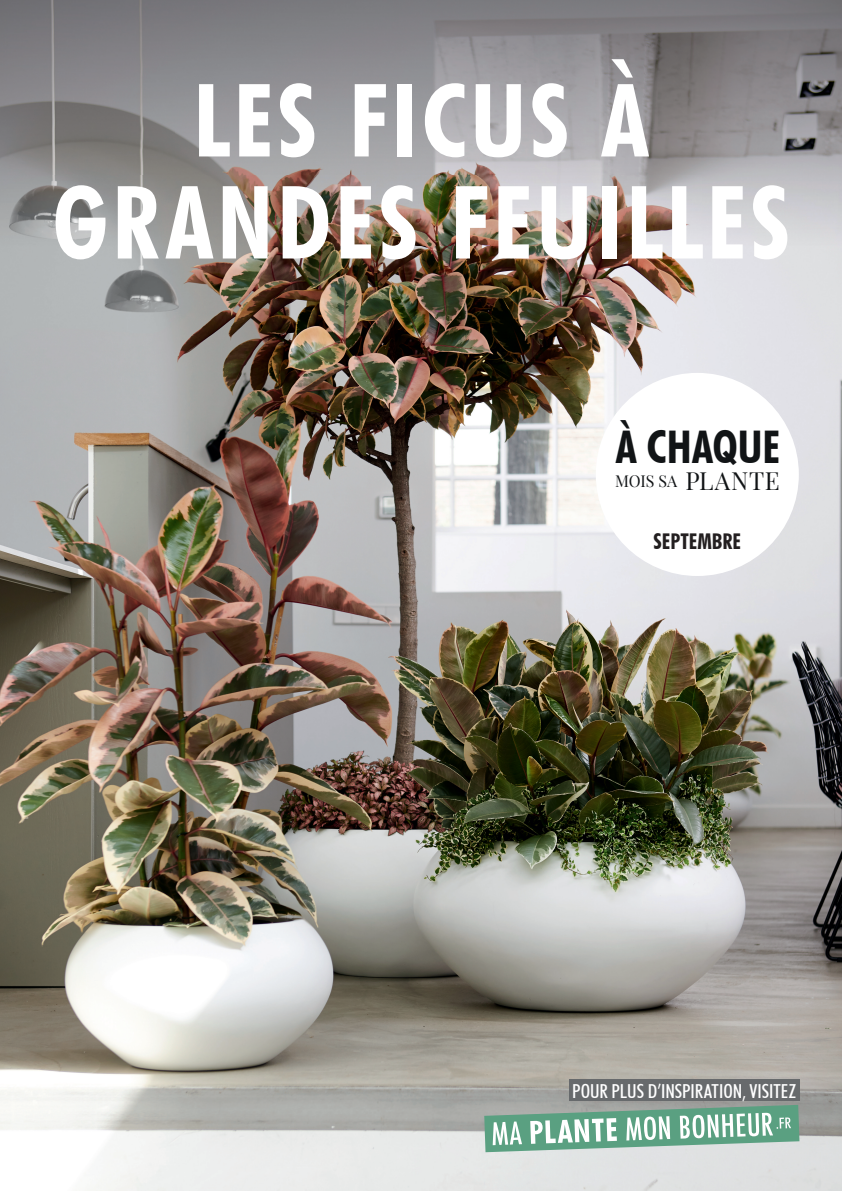
<style>
.page{position:relative;width:842px;height:1191px;background:#fff}
.page>*{position:absolute;margin:0;border:0;box-sizing:border-box;transform-origin:0 0}
.t1{font:700 condensed 101.4px/102px "Futura BT";letter-spacing:.035em;color:#fff;text-align:center}
.t2{font:700 condensed 45px "Futura BT";color:#111416}
.t3{font:24.5px "Playfair Display SC";letter-spacing:.025em;color:#111416}
.t4{font:700 condensed 21.7px "Futura BT";color:#231f20}
.t5{font:500 condensed 19.3px "Futura BT";letter-spacing:-.005em;color:#fff}
.t6{font:16.1px "Playfair Display SC";letter-spacing:-.01em;color:#111416}
</style>
<div class="page">
<img style="left:0;top:0;width:842px;height:1191px">
<svg style="left:484px;top:1104px;width:315px;height:48px;background:#92baa8"></svg>
<div style="left:569px;top:1079px;width:230px;height:22px;background:#676a6c"></div>
<div style="left:596px;top:373px;width:203px;height:203px;background:#fff;border-radius:50%"></div>
<h1 class="t1" style="left:52px;top:69px;width:739px">LES FICUS À<br>GRANDES FEUILLES</h1>
<h2 class="t2" style="left:616px;top:419px;width:166px">À CHAQUE</h2>
<p class="t6" style="left:615px;top:471px;width:64px">MOIS SA</p>
<p class="t3" style="left:685px;top:465px;width:96px">PLANTE</p>
<p class="t4" style="left:654px;top:528px;width:89px">SEPTEMBRE</p>
<p class="t5" style="left:572px;top:1079px;width:225px">POUR PLUS D’INSPIRATION, VISITEZ</p>
</div>
